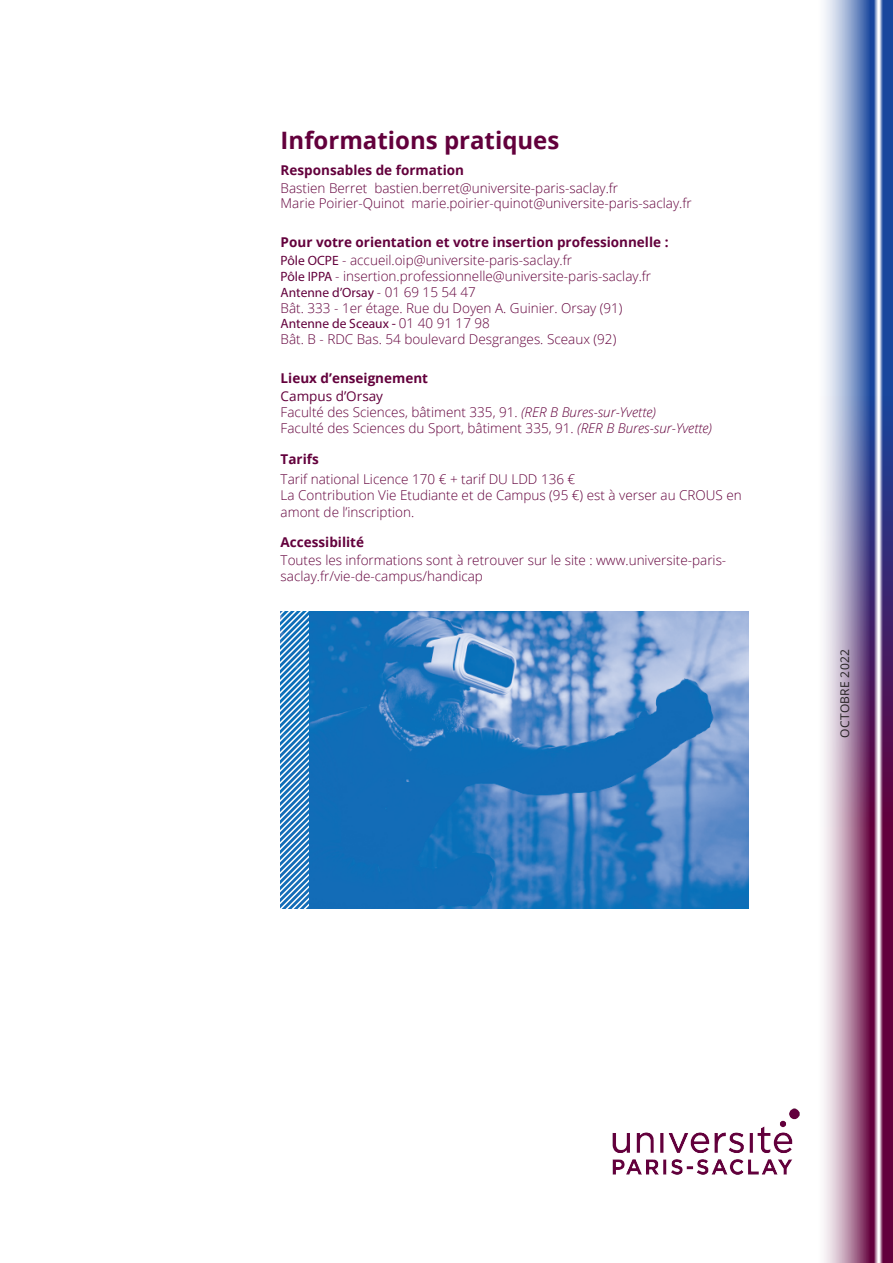
<style>
.page{position:relative;width:893px;height:1263px;background:#fff}
.page>*{position:absolute;margin:0;border:0;box-sizing:border-box;transform-origin:0 0}
.infos_inter{font:700 24px "Open Sans";color:#63003c}
.infos_texte{font:300 13.5px/16.5px "Open Sans";color:#63003c}
.infos_texte-2{font:700 13.5px "Open Sans";color:#63003c}
.infos_texte-3{font:13.5px "Myriad Pro";color:#63003c}
.infos_texte-4{font:13.5px "Open Sans";color:#63003c}
.t1{font:12px "Open Sans";letter-spacing:.025em;color:#231f20}
.s1{font-family:"Myriad Pro";font-weight:400}
.s2{font-family:"Open Sans";font-weight:300}
.s3{font-style:italic}
.s4{font-weight:700}
</style>
<div class="page">
<img style="left:612px;top:1108px;width:188px;height:67px">
<svg style="left:824px;top:0;width:69px;height:1251px;background:#9788af"></svg>
<img style="left:308px;top:611px;width:440px;height:297px">
<svg style="left:281px;top:611px;width:27px;height:298px"></svg>
<p class="infos_inter" style="left:281px;top:123px;width:280px">Informations pratiques</p>
<p class="infos_texte-2" style="left:281px;top:160px;width:185px">Responsables de formation</p>
<p class="infos_texte" style="left:281px;top:179px;width:339px">Bastien Berret bastien.berret@universite-paris-saclay.fr</p>
<p class="infos_texte" style="left:281px;top:195px;width:413px">Marie Poirier-Quinot marie.poirier-quinot@universite-paris-saclay.fr</p>
<p class="infos_texte-2" style="left:281px;top:233px;width:389px">Pour votre orientation et votre insertion professionnelle :</p>
<p class="infos_texte" style="left:281px;top:252px;width:293px"><span class="s1">Pôle OCPE</span> - accueil.oip@universite-paris-saclay.fr</p>
<p class="infos_texte" style="left:281px;top:268px;width:372px"><span class="s1">Pôle IPPA</span> - insertion.professionnelle@universite-paris-saclay.fr</p>
<p class="infos_texte-3" style="left:281px;top:284px;width:197px">Antenne d’Orsay <span class="s2">- 01 69 15 54 47</span></p>
<p class="infos_texte" style="left:281px;top:299px;width:343px">Bât. 333 - 1er étage. Rue du Doyen A. Guinier. Orsay (91)</p>
<p class="infos_texte-3" style="left:281px;top:316px;width:211px">Antenne de Sceaux - <span class="s2">01 40 91 17 98</span></p>
<p class="infos_texte" style="left:281px;top:331px;width:337px">Bât. B - RDC Bas. 54 boulevard Desgranges. Sceaux (92)</p>
<p class="infos_texte-2" style="left:281px;top:369px;width:149px">Lieux d’enseignement</p>
<p class="infos_texte-4" style="left:281px;top:387px;width:104px">Campus d’Orsay</p>
<p class="infos_texte" style="left:281px;top:403px;width:377px">Faculté des Sciences, bâtiment 335, 91. <span class="s3">(RER B Bures-sur-Yvette)</span></p>
<p class="infos_texte" style="left:281px;top:419px;width:433px">Faculté des Sciences du Sport, bâtiment 335, 91. <span class="s3">(RER B Bures-sur-Yvette)</span></p>
<p class="infos_texte" style="left:281px;top:449px;width:296px;line-height:19.5px"><span class="s4">Tarifs<br></span>Tarif national Licence 170 € + tarif DU LDD 136 €</p>
<p class="infos_texte" style="left:281px;top:487px;width:463px">La Contribution Vie Etudiante et de Campus (95 €) est à verser au CROUS en amont de l’inscription.</p>
<p class="infos_texte-2" style="left:281px;top:532px;width:85px">Accessibilité</p>
<p class="infos_texte" style="left:281px;top:551px;width:447px">Toutes les informations sont à retrouver sur le site : www.universite-paris&shy;saclay.fr/vie-de-campus/handicap</p>
<p class="t1" style="left:836px;top:738px;width:90px;rotate:-90deg">OCTOBRE 2022</p>
</div>
